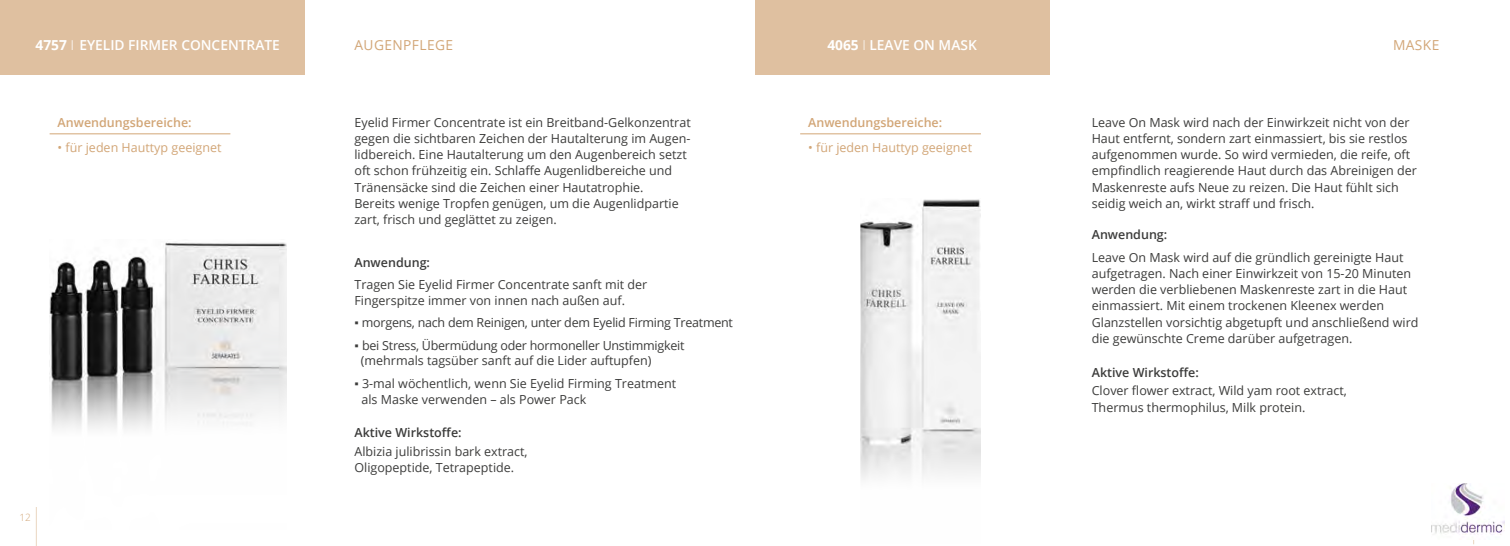
<style>
.page{position:relative;width:1510px;height:546px;background:#fff}
.page>*{position:absolute;margin:0;border:0;box-sizing:border-box;transform-origin:0 0}
.t1{font:600 13.75px "Open Sans";color:#fff}
.t2{font:13.75px "Open Sans";letter-spacing:.03em;color:#d2a677}
.t3{font:12.5px/16.2px "Open Sans";color:#3c3c3b}
.t4{font:12.5px/15.6px "Open Sans";letter-spacing:-.02em;color:#3c3c3b}
.t5{font:600 12.5px "Open Sans";color:#3c3c3b}
.t6{font:12.5px "Open Sans";color:#d2a677}
.t7{font:600 12.5px "Open Sans";color:#d2a677}
.t8{font:300 10px "Open Sans";color:#d2a677}
.s1{font-weight:700}
.s2{font-family:"DIN Pro";font-weight:300}
.s3{font-weight:300}
.s4{font-family:"Arial"}
</style>
<div class="page">
<img style="left:50px;top:242px;width:236px;height:187px">
<div style="left:0;top:0;width:305px;height:74px;background:#dfc0a0"></div>
<div style="left:755px;top:0;width:294px;height:74px;background:#dfc0a0"></div>
<img style="left:860px;top:199px;width:120px;height:281px">
<hr style="left:1473px;top:508px;width:1px;height:36px;background:#d2a677">
<hr style="left:36px;top:507px;width:1px;height:39px;background:#d2a677">
<hr style="left:50px;top:133px;width:180px;height:1px;background:#d2a677">
<hr style="left:800px;top:133px;width:181px;height:1px;background:#d2a677">
<img style="left:1431px;top:484px;width:73px;height:55px">
<p class="t1" style="left:35px;top:35px;width:246px"><span class="s1">4757</span> <span class="s2">I</span> EYELID FIRMER CONCENTRATE</p>
<p class="t1" style="left:827px;top:35px;width:151px"><span class="s1">4065</span> <span class="s3">I</span> LEAVE ON MASK</p>
<p class="t2" style="left:1393px;top:35px;width:48px">MASKE</p>
<p class="t2" style="left:354px;top:35px;width:100px">AUGENPFLEGE</p>
<p class="t7" style="left:58px;top:113px;width:136px">Anwendungsbereiche:</p>
<p class="t6" style="left:58px;top:138px;width:165px">• für jeden Hauttyp geeignet</p>
<p class="t8" style="left:20px;top:510px;width:13px">12</p>
<p class="t3" style="left:354px;top:114px;width:338px">Eyelid Firmer Concentrate ist ein Breitband-Gelkonzentrat gegen die sichtbaren Zeichen der Hautalterung im Augen&shy;lidbereich. Eine Hautalterung um den Augenbereich setzt oft schon frühzeitig ein. Schlaffe Augenlidbereiche und Tränensäcke sind die Zeichen einer Hautatrophie.<br>Bereits wenige Tropfen genügen, um die Augenlidpartie zart, frisch und geglättet zu zeigen.</p>
<p class="t5" style="left:354px;top:253px;width:77px">Anwendung:</p>
<p class="t3" style="left:354px;top:276px;width:294px;line-height:15.6px">Tragen Sie Eyelid Firmer Concentrate sanft mit der<br>Fingerspitze immer von innen nach außen auf.</p>
<p class="t4" style="left:354px;top:314px;width:380px"><span class="s4">▪</span> morgens, nach dem Reinigen, unter dem Eyelid Firming Treatment</p>
<p class="t4" style="left:361px;top:337px;width:325px;text-indent:-7px"><span class="s4">▪</span> bei Stress, Übermüdung oder hormoneller Unstimmigkeit (mehrmals tagsüber sanft auf die Lider auftupfen)</p>
<p class="t3" style="left:361px;top:375px;width:316px;line-height:15.6px;text-indent:-7px"><span class="s4">▪</span> 3-mal wöchentlich, wenn Sie Eyelid Firming Treatment als Maske verwenden – als Power Pack</p>
<p class="t5" style="left:354px;top:424px;width:109px">Aktive Wirkstoffe:</p>
<p class="t3" style="left:354px;top:443px;width:175px">Albizia julibrissin bark extract,<br>Oligopeptide, Tetrapeptide.</p>
<p class="t7" style="left:808px;top:113px;width:136px">Anwendungsbereiche:</p>
<p class="t6" style="left:808px;top:138px;width:165px">• für jeden Hauttyp geeignet</p>
<p class="t3" style="left:1091px;top:114px;width:326px">Leave On Mask wird nach der Einwirkzeit nicht von der Haut entfernt, sondern zart einmassiert, bis sie restlos aufgenommen wurde. So wird vermieden, die reife, oft empfindlich reagierende Haut durch das Abreinigen der Maskenreste aufs Neue zu reizen. Die Haut fühlt sich seidig weich an, wirkt straff und frisch.</p>
<p class="t5" style="left:1091px;top:226px;width:77px">Anwendung:</p>
<p class="t3" style="left:1091px;top:249px;width:328px">Leave On Mask wird auf die gründlich gereinigte Haut aufgetragen. Nach einer Einwirkzeit von 15-20 Minuten werden die verbliebenen Maskenreste zart in die Haut einmassiert. Mit einem trockenen Kleenex werden Glanzstellen vorsichtig abgetupft und anschließend wird die gewünschte Creme darüber aufgetragen.</p>
<p class="t5" style="left:1091px;top:363px;width:109px">Aktive Wirkstoffe:</p>
<p class="t3" style="left:1091px;top:382px;width:257px">Clover flower extract, Wild yam root extract,<br>Thermus thermophilus, Milk protein.</p>
</div>
